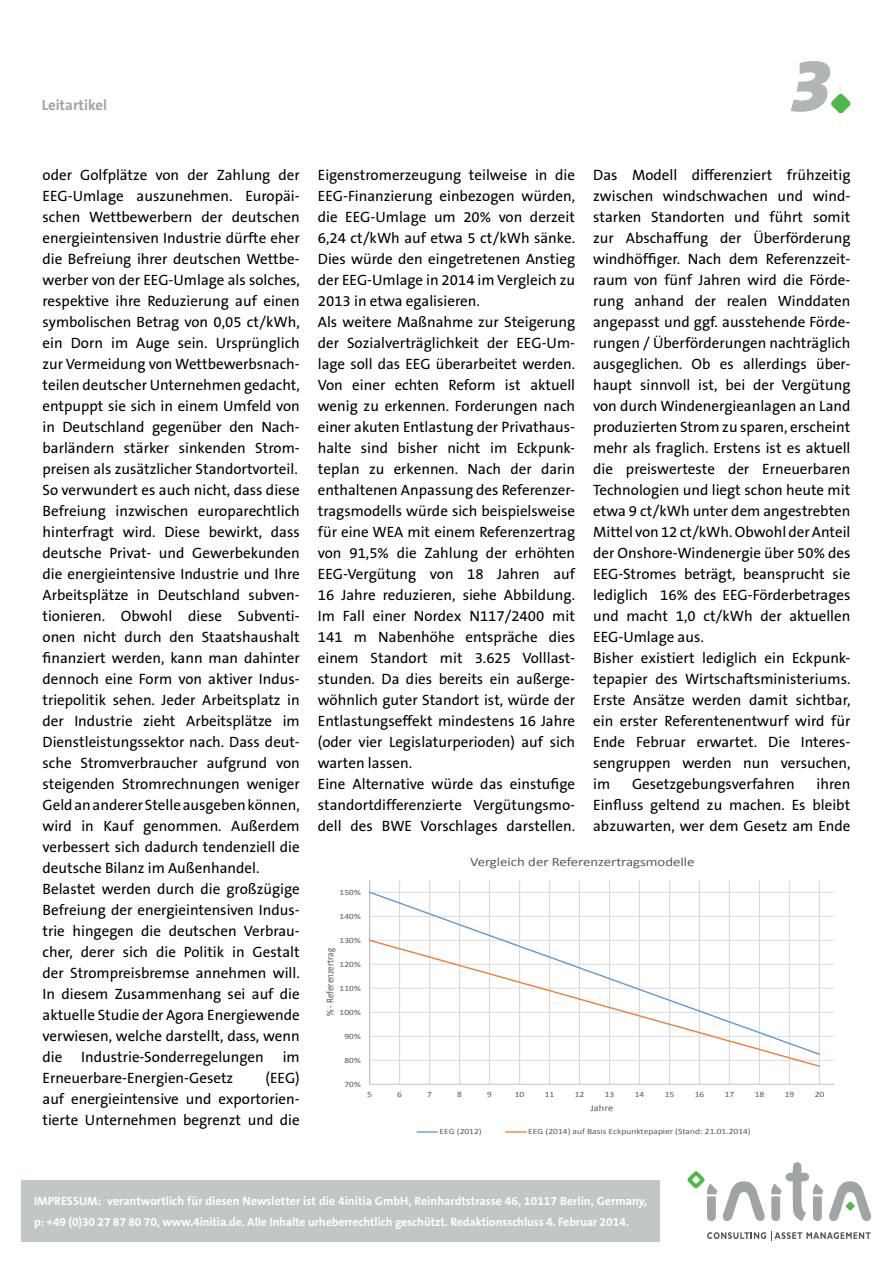
<style>
.page{position:relative;width:893px;height:1263px;background:#fff}
.page>*{position:absolute;margin:0;border:0;box-sizing:border-box;transform-origin:0 0}
.t1{font:italic 900 75px "The Sans B9";color:#afb6b4}
.t2{font:15px/21px "The Sans B5 Plain";color:#000}
.t3{font:700 14.85px "The Sans B7";color:#9ea5a3}
.t4{font:12.6px "Calibri";letter-spacing:-.005em;color:#595959;scale:1.17 1}
.t5{font:700 12px/21px "The Sans B7";letter-spacing:-.005em;color:#fff}
.t6{font:10.5px "Calibri";color:#595959;scale:.86 1}
.t7{font:9px "Calibri";color:#595959;scale:1.17 1}
.t8{font:8.1px "Calibri";color:#595959;scale:1.17 1}
</style>
<div class="page">
<svg style="left:831px;top:94px;width:19px;height:19px"></svg>
<svg style="left:829px;top:1181px;width:42px;height:40px"></svg>
<svg style="left:707px;top:1232px;width:164px;height:9px"></svg>
<svg style="left:687px;top:1171px;width:78px;height:50px"></svg>
<svg style="left:771px;top:1162px;width:52px;height:59px"></svg>
<div style="left:21px;top:1180px;width:639px;height:62px;background:#c1c7c5"></div>
<svg style="left:369px;top:880px;width:466px;height:253px"></svg>
<p class="t3" style="left:42px;top:97px;width:76px">Meldungen</p>
<p class="t3" style="left:42px;top:97px;width:67px">Leitartikel</p>
<h1 class="t1" style="left:790px;top:45px;width:43px">3</h1>
<p class="t2" style="left:43px;top:165px;width:259px">oder Golfplätze von der Zahlung der EEG-Umlage auszunehmen. Europäi&shy;schen Wettbewerbern der deutschen energieintensiven Industrie dürfte eher die Befreiung ihrer deutschen Wettbe&shy;werber von der EEG-Umlage als solches, respektive ihre Reduzierung auf einen symbolischen Betrag von 0,05 ct/kWh, ein Dorn im Auge sein. Ursprünglich zur Vermeidung von Wettbewerbsnach&shy;teilen deutscher Unternehmen gedacht, entpuppt sie sich in einem Umfeld von in Deutschland gegenüber den Nach&shy;barländern stärker sinkenden Strom&shy;preisen als zusätzlicher Standortvorteil.<br>So verwundert es auch nicht, dass diese Befreiung inzwischen europarechtlich hinterfragt wird. Diese bewirkt, dass deutsche Privat- und Gewerbekunden die energieintensive Industrie und Ihre Arbeitsplätze in Deutschland subven&shy;tionieren. Obwohl diese Subventi&shy;onen nicht durch den Staatshaushalt finanziert werden, kann man dahinter dennoch eine Form von aktiver Indus&shy;triepolitik sehen. Jeder Arbeitsplatz in der Industrie zieht Arbeitsplätze im Dienstleistungssektor nach. Dass deut&shy;sche Stromverbraucher aufgrund von steigenden Stromrechnungen weniger Geld an anderer Stelle ausgeben können, wird in Kauf genommen. Außerdem verbessert sich dadurch tendenziell die deutsche Bilanz im Außenhandel.<br>Belastet werden durch die großzügige Befreiung der energieintensiven Indus&shy;trie hingegen die deutschen Verbrau&shy;cher, derer sich die Politik in Gestalt der Strompreisbremse annehmen will.<br>In diesem Zusammenhang sei auf die aktuelle Studie der Agora Energiewende verwiesen, welche darstellt, dass, wenn die</p>
<p class="t2" style="left:81px;top:1047px;width:184px">Industrie-Sonderregelungen</p>
<p class="t2" style="left:283px;top:1047px;width:19px">im</p>
<p class="t2" style="left:43px;top:1068px;width:192px">Erneuerbare-Energien-Gesetz</p>
<p class="t2" style="left:43px;top:1068px;width:259px;text-align:justify;text-indent:223px">(EEG) auf energieintensive und exportorien&shy;tierte Unternehmen begrenzt und die</p>
<p class="t2" style="left:318px;top:165px;width:259px">Eigenstromerzeugung teilweise in die EEG-Finanzierung einbezogen würden, die EEG-Umlage um 20% von derzeit 6,24 ct/kWh auf etwa 5 ct/kWh sänke.<br>Dies würde den eingetretenen Anstieg der EEG-Umlage in 2014 im Vergleich zu 2013 in etwa egalisieren.<br>Als weitere Maßnahme zur Steigerung der Sozialverträglichkeit der EEG-Um&shy;lage soll das EEG überarbeitet werden.<br>Von einer echten Reform ist aktuell wenig zu erkennen. Forderungen nach einer akuten Entlastung der Privathaus&shy;halte sind bisher nicht im Eckpunk&shy;teplan zu erkennen. Nach der darin enthaltenen Anpassung des Referenzer&shy;tragsmodells würde sich beispielsweise für eine WEA mit einem Referenzertrag von 91,5% die Zahlung der erhöhten EEG-Vergütung von 18 Jahren auf 16 Jahre reduzieren, siehe Abbildung.<br>Im Fall einer Nordex N117/2400 mit 141 m Nabenhöhe entspräche dies einem Standort mit 3.625 Volllast&shy;stunden. Da dies bereits ein außerge&shy;wöhnlich guter Standort ist, würde der Entlastungseffekt mindestens 16 Jahre (oder vier Legislaturperioden) auf sich warten lassen.<br>Eine Alternative würde das einstufige standortdifferenzierte Vergütungsmo&shy;dell des BWE Vorschlages darstellen.</p>
<p class="t2" style="left:593px;top:165px;width:259px">Das Modell differenziert frühzeitig zwischen windschwachen und wind&shy;starken Standorten und führt somit zur Abschaffung der Überförderung windhöffiger. Nach dem Referenzzeit&shy;raum von fünf Jahren wird die Förde&shy;rung anhand der realen Winddaten angepasst und ggf. ausstehende Förde&shy;rungen / Überförderungen nachträglich ausgeglichen. Ob es allerdings über&shy;haupt sinnvoll ist, bei der Vergütung von durch Windenergieanlagen an Land produzierten Strom zu sparen, erscheint mehr als fraglich. Erstens ist es aktuell die preiswerteste der Erneuerbaren Technologien und liegt schon heute mit etwa 9 ct/kWh unter dem angestrebten Mittel von 12 ct/kWh. Obwohl der Anteil der Onshore-Windenergie über 50% des EEG-Stromes beträgt, beansprucht sie lediglich 16% des EEG-Förderbetrages und macht 1,0 ct/kWh der aktuellen EEG-Umlage aus.<br>Bisher existiert lediglich ein Eckpunk&shy;tepapier des Wirtschaftsministeriums.<br>Erste Ansätze werden damit sichtbar, ein erster Referentenentwurf wird für Ende Februar erwartet. Die Interes&shy;sengruppen werden nun versuchen, im</p>
<p class="t2" style="left:632px;top:774px;width:164px">Gesetzgebungsverfahren</p>
<p class="t2" style="left:593px;top:774px;width:259px;text-align:justify;text-indent:223px">ihren Einfluss geltend zu machen. Es bleibt abzuwarten, wer dem Gesetz am Ende</p>
<p class="t8" style="left:340px;top:887px;width:20px">150%</p>
<p class="t8" style="left:340px;top:911px;width:20px">140%</p>
<p class="t8" style="left:340px;top:935px;width:20px">130%</p>
<p class="t6" style="left:323px;top:1016px;width:81px;rotate:-90deg">% - Referenzertrag</p>
<p class="t8" style="left:340px;top:959px;width:20px">120%</p>
<p class="t8" style="left:340px;top:983px;width:20px">110%</p>
<p class="t8" style="left:340px;top:1007px;width:20px">100%</p>
<p class="t8" style="left:344px;top:1031px;width:15px">90%</p>
<p class="t8" style="left:344px;top:1055px;width:15px">80%</p>
<p class="t8" style="left:344px;top:1079px;width:15px">70%</p>
<p class="t4" style="left:470px;top:853px;width:193px">Vergleich der Referenzertragsmodelle</p>
<p class="t8" style="left:367px;top:1089px;width:6px">5</p>
<p class="t8" style="left:397px;top:1089px;width:6px">6</p>
<p class="t8" style="left:427px;top:1089px;width:6px">7</p>
<p class="t8" style="left:457px;top:1089px;width:6px">8</p>
<p class="t8" style="left:487px;top:1089px;width:6px">9</p>
<p class="t8" style="left:515px;top:1089px;width:10px">10</p>
<p class="t8" style="left:545px;top:1089px;width:10px">11</p>
<p class="t8" style="left:575px;top:1089px;width:10px">12</p>
<p class="t8" style="left:605px;top:1089px;width:10px">13</p>
<p class="t8" style="left:635px;top:1089px;width:10px">14</p>
<p class="t8" style="left:665px;top:1089px;width:10px">15</p>
<p class="t8" style="left:695px;top:1089px;width:10px">16</p>
<p class="t8" style="left:725px;top:1089px;width:10px">17</p>
<p class="t8" style="left:755px;top:1089px;width:10px">18</p>
<p class="t8" style="left:785px;top:1089px;width:10px">19</p>
<p class="t8" style="left:815px;top:1089px;width:10px">20</p>
<p class="t7" style="left:591px;top:1102px;width:21px">Jahre</p>
<p class="t8" style="left:440px;top:1126px;width:38px">EEG (2012)</p>
<p class="t8" style="left:528px;top:1126px;width:192px">EEG (2014) auf Basis Eckpunktepapier (Stand: 21.01.2014)</p>
<p class="t5" style="left:34px;top:1191px;width:614px">IMPRESSUM: verantwortlich für diesen Newsletter ist die 4initia GmbH, Reinhardtstrasse 46, 10117 Berlin, Germany, p: +49 (0)30 27 87 80 70, www.4initia.de. Alle Inhalte urheberrechtlich geschützt. Redaktionsschluss 4. Februar 2014.</p>
</div>
